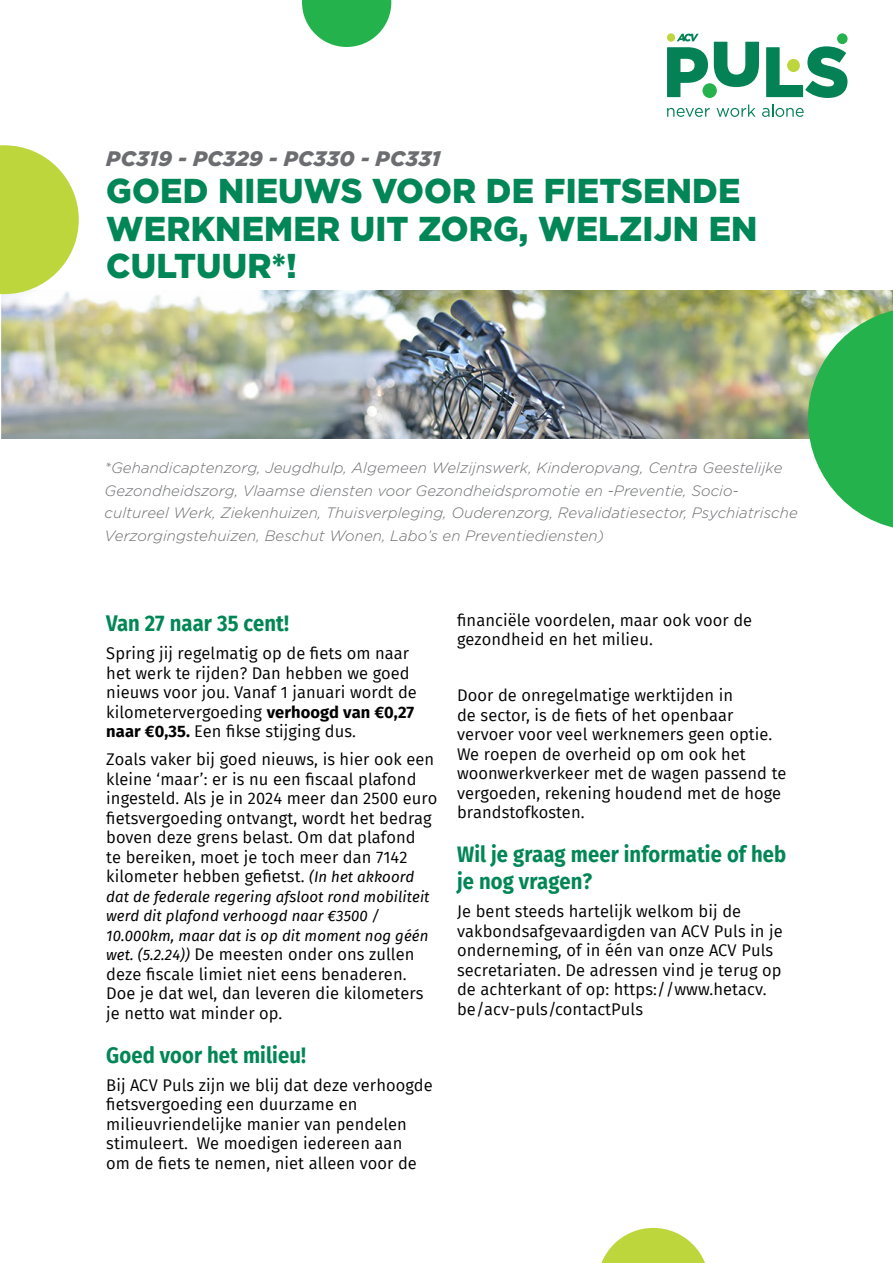
<style>
.page{position:relative;width:893px;height:1263px;background:#fff}
.page>*{position:absolute;margin:0;border:0;box-sizing:border-box;transform-origin:0 0}
.t1{font:900 34.5px/37.5px "Gotham";letter-spacing:.005em;color:#008657}
.Alineastijl_2{font:700 22.5px/27px "Fira Sans";letter-spacing:.005em;color:#008657;scale:.9 1}
.t2{font:italic 900 21px "Gotham";letter-spacing:.005em;color:#6c6d70}
.Alineastijl_1{font:16.5px/19.5px "Fira Sans";letter-spacing:.005em;color:#000}
.t3{font:italic 300 15px/22.5px "Gotham";letter-spacing:.005em;color:#6c6d70}
.Alineastijl_1-2{font:italic 15px/19.5px "Fira Sans";letter-spacing:.005em;color:#000}
.s1{font-weight:700}
.s2{font-style:italic;font-size:15px}
</style>
<div class="page">
<img style="left:1px;top:290px;width:892px;height:149px">
<svg style="left:302px;top:0;width:89px;height:47px"></svg>
<svg style="left:601px;top:1228px;width:104px;height:35px"></svg>
<svg style="left:808px;top:307px;width:85px;height:221px;background:#58c06e"></svg>
<svg style="left:0;top:145px;width:79px;height:149px"></svg>
<div style="left:702px;top:83px;width:15px;height:15px;background:#25b14b;border-radius:50%"></div>
<div style="left:667px;top:33px;width:8px;height:9px;background:#bdd63d;border-radius:50%"></div>
<svg style="left:677px;top:34px;width:22px;height:7px"></svg>
<svg style="left:667px;top:47px;width:41px;height:50px"></svg>
<svg style="left:714px;top:42px;width:45px;height:45px"></svg>
<svg style="left:766px;top:46px;width:81px;height:52px"></svg>
<div style="left:837px;top:33px;width:11px;height:11px;background:#25b14b;border-radius:50%"></div>
<svg style="left:667px;top:108px;width:43px;height:9px"></svg>
<svg style="left:717px;top:104px;width:38px;height:13px"></svg>
<svg style="left:762px;top:104px;width:42px;height:13px"></svg>
<p class="t2" style="left:106px;top:144px;width:336px">PC319 - PC329 - PC330 - PC331</p>
<p class="t1" style="left:106px;top:172px;width:653px">GOED NIEUWS VOOR DE FIETSENDE<br>WERKNEMER UIT ZORG, WELZIJN EN<br>CULTUUR*!</p>
<p class="t3" style="left:105px;top:456px;width:695px">*Gehandicaptenzorg, Jeugdhulp, Algemeen Welzijnswerk, Kinderopvang, Centra Geestelijke Gezondheidszorg, Vlaamse diensten voor Gezondheidspromotie en -Preventie, Socio&shy;cultureel Werk, Ziekenhuizen, Thuisverpleging, Ouderenzorg, Revalidatiesector, Psychiatrische Verzorgingstehuizen, Beschut Wonen, Labo’s en Preventiediensten)</p>
<p class="Alineastijl_2" style="left:106px;top:608px;width:205px">Van 27 naar 35 cent!</p>
<p class="Alineastijl_1" style="left:106px;top:643px;width:312px">Spring jij regelmatig op de fiets om naar het werk te rijden? Dan hebben we goed nieuws voor jou. Vanaf 1 januari wordt de kilometervergoeding <span class="s1">verhoogd van €0,27 naar €0,35.</span> Een fikse stijging dus.</p>
<p class="Alineastijl_1" style="left:106px;top:749px;width:333px">Zoals vaker bij goed nieuws, is hier ook een kleine ‘maar’: er is nu een fiscaal plafond ingesteld. Als je in 2024 meer dan 2500 euro fietsvergoeding ontvangt, wordt het bedrag boven deze grens belast. Om dat plafond<br>te bereiken, moet je toch meer dan 7142 kilometer hebben gefietst. <span class="s2">(In het akkoord</span></p>
<p class="Alineastijl_1-2" style="left:106px;top:886px;width:325px">dat de federale regering afsloot rond mobiliteit werd dit plafond verhoogd naar €3500 /<br>10.000km, maar dat is op dit moment nog géén</p>
<p class="Alineastijl_1" style="left:106px;top:944px;width:319px"><span class="s2">wet. (5.2.24))</span> De meesten onder ons zullen deze fiscale limiet niet eens benaderen.<br>Doe je dat wel, dan leveren die kilometers je netto wat minder op.</p>
<p class="Alineastijl_2" style="left:106px;top:1040px;width:223px">Goed voor het milieu!</p>
<p class="Alineastijl_1" style="left:106px;top:1075px;width:328px">Bij ACV Puls zijn we blij dat deze verhoogde fietsvergoeding een duurzame en milieuvriendelijke manier van pendelen stimuleert. We moedigen iedereen aan<br>om de fiets te nemen, niet alleen voor de</p>
<p class="Alineastijl_1" style="left:457px;top:610px;width:297px">financiële voordelen, maar ook voor de gezondheid en het milieu.</p>
<p class="Alineastijl_1" style="left:457px;top:685px;width:331px">Door de onregelmatige werktijden in<br>de sector, is de fiets of het openbaar vervoer voor veel werknemers geen optie.<br>We roepen de overheid op om ook het woonwerkverkeer met de wagen passend te vergoeden, rekening houdend met de hoge brandstofkosten.</p>
<p class="Alineastijl_2" style="left:457px;top:839px;width:367px">Wil je graag meer informatie of heb je nog vragen?</p>
<p class="Alineastijl_1" style="left:457px;top:901px;width:327px">Je bent steeds hartelijk welkom bij de vakbondsafgevaardigden van ACV Puls in je onderneming, of in één van onze ACV Puls secretariaten. De adressen vind je terug op de achterkant of op: https://www.hetacv. be/acv-puls/contactPuls</p>
</div>
